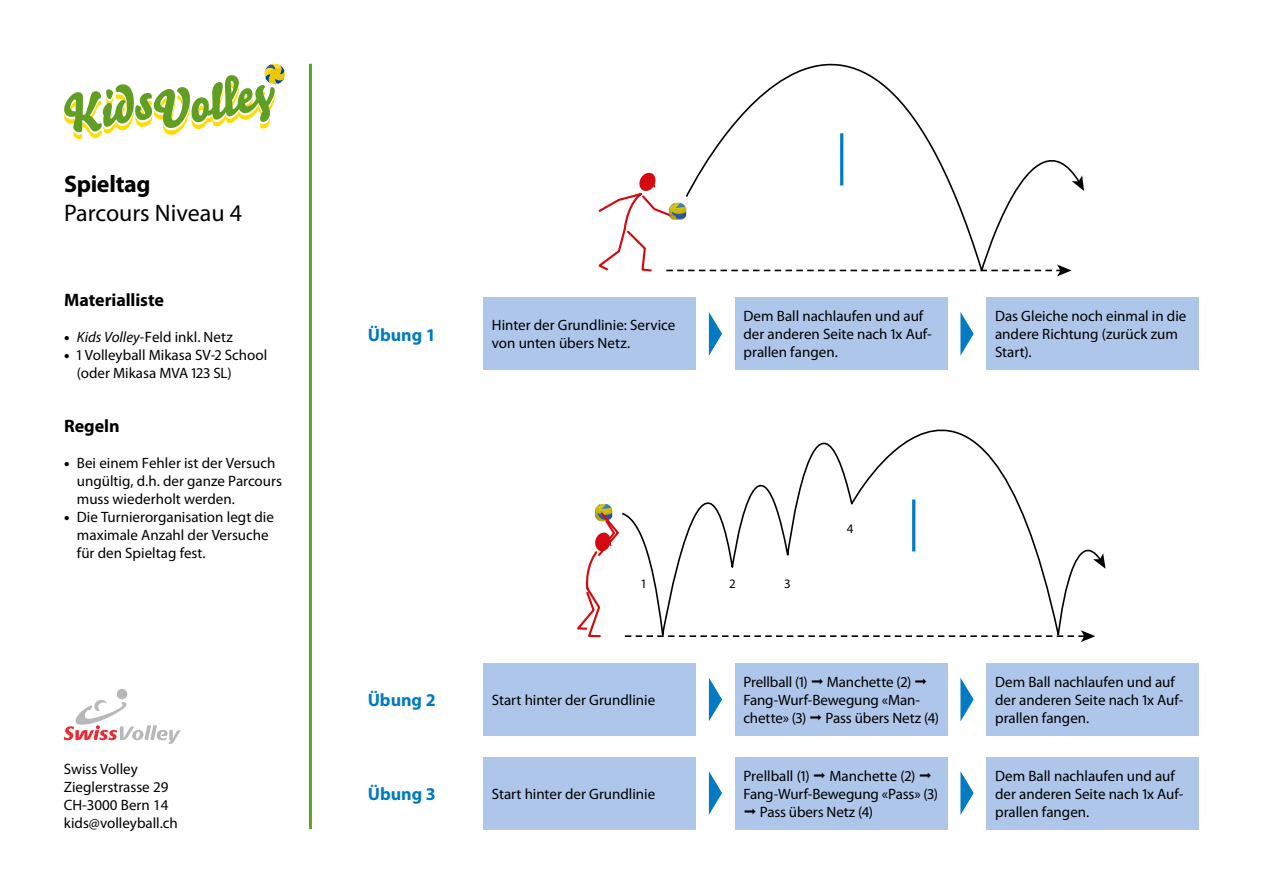
<style>
.page{position:relative;width:1263px;height:893px;background:#fff}
.page>*{position:absolute;margin:0;border:0;box-sizing:border-box;transform-origin:0 0}
.t1{font:24px "Myriad Pro";color:#000}
.t2{font:700 24px "Myriad Pro";letter-spacing:-.015em;color:#000}
.t3{font:700 18px "Myriad Pro";letter-spacing:-.005em;color:#000}
.t4{font:700 18px "Myriad Pro";letter-spacing:-.005em;color:#007ac2}
.t5{font:15px/18px "Myriad Pro";color:#000}
.t6{font:12.9px "Myriad Pro";color:#000}
.s1{font-weight:900}
.s2{font-style:italic}
</style>
<div class="page">
<div style="left:117px;top:689px;width:10px;height:10px;background:#b7b8b9;border-radius:50%"></div>
<svg style="left:64px;top:699px;width:117px;height:45px"></svg>
<svg style="left:64px;top:64px;width:221px;height:75px"></svg>
<svg style="left:699px;top:64px;width:374px;height:108px"></svg>
<svg style="left:598px;top:172px;width:486px;height:104px"></svg>
<svg style="left:697px;top:429px;width:325px;height:81px"></svg>
<hr style="left:912px;top:499px;width:3px;height:52px;background:#007ac2">
<img style="left:595px;top:504px;width:17px;height:6px">
<svg style="left:577px;top:510px;width:528px;height:132px"></svg>
<div style="left:483px;top:298px;width:213px;height:72px;background:#adc6e9"></div>
<div style="left:735px;top:298px;width:212px;height:72px;background:#adc6e9"></div>
<div style="left:986px;top:298px;width:213px;height:72px;background:#adc6e9"></div>
<svg style="left:709px;top:312px;width:13px;height:44px"></svg>
<svg style="left:960px;top:312px;width:14px;height:44px"></svg>
<div style="left:483px;top:757px;width:213px;height:72px;background:#adc6e9"></div>
<div style="left:735px;top:757px;width:212px;height:72px;background:#adc6e9"></div>
<div style="left:986px;top:757px;width:213px;height:72px;background:#adc6e9"></div>
<svg style="left:709px;top:771px;width:13px;height:44px"></svg>
<svg style="left:960px;top:771px;width:14px;height:44px"></svg>
<div style="left:483px;top:663px;width:213px;height:73px;background:#adc6e9"></div>
<div style="left:735px;top:663px;width:212px;height:73px;background:#adc6e9"></div>
<div style="left:986px;top:663px;width:213px;height:73px;background:#adc6e9"></div>
<svg style="left:709px;top:678px;width:13px;height:43px"></svg>
<svg style="left:960px;top:678px;width:14px;height:43px"></svg>
<hr style="left:309px;top:64px;width:3px;height:765px;background:#609f24">
<h1 class="t2" style="left:64px;top:169px;width:88px">Spieltag</h1>
<h1 class="t1" style="left:64px;top:198px;width:179px">Parcours Niveau 4</h1>
<p class="t3" style="left:64px;top:288px;width:101px">Materialliste</p>
<p class="t5" style="left:64px;top:328px;width:170px"><span class="s1">•</span> <span class="s2">Kids Volley</span>-Feld inkl. Netz</p>
<p class="t5" style="left:77px;top:346px;width:192px;text-indent:-13px"><span class="s1">•</span> 1 Volleyball Mikasa SV-2 School (oder Mikasa MVA 123 SL)</p>
<p class="t3" style="left:64px;top:414px;width:57px">Regeln</p>
<p class="t5" style="left:77px;top:454px;width:207px;text-indent:-13px"><span class="s1">•</span> Bei einem Fehler ist der Versuch ungültig, d.h. der ganze Parcours muss wiederholt werden.</p>
<p class="t5" style="left:77px;top:508px;width:199px;text-indent:-13px"><span class="s1">•</span> Die Turnierorganisation legt die maximale Anzahl der Versuche für den Spieltag fest.</p>
<p class="t5" style="left:64px;top:760px;width:116px">Swiss Volley<br>Zieglerstrasse 29<br>CH-3000 Bern 14 kids@volleyball.ch</p>
<p class="t4" style="left:368px;top:323px;width:69px">Übung 1</p>
<p class="t5" style="left:492px;top:316px;width:185px">Hinter der Grundlinie: Service von unten übers Netz.</p>
<p class="t5" style="left:743px;top:307px;width:190px">Dem Ball nachlaufen und auf der anderen Seite nach 1x Auf&shy;prallen fangen.</p>
<p class="t5" style="left:995px;top:307px;width:193px">Das Gleiche noch einmal in die andere Richtung (zurück zum<br>Start).</p>
<p class="t4" style="left:368px;top:688px;width:69px">Übung 2</p>
<p class="t4" style="left:368px;top:782px;width:69px">Übung 3</p>
<p class="t6" style="left:640px;top:576px;width:8px">1</p>
<p class="t6" style="left:729px;top:576px;width:8px">2</p>
<p class="t6" style="left:784px;top:576px;width:8px">3</p>
<p class="t6" style="left:847px;top:520px;width:8px">4</p>
<p class="t5" style="left:492px;top:691px;width:165px">Start hinter der Grundlinie</p>
<p class="t5" style="left:492px;top:784px;width:165px">Start hinter der Grundlinie</p>
<p class="t5" style="left:743px;top:673px;width:178px;text-indent:83px">Manchette (2)<br>Fang-Wurf-Bewegung «Man&shy;chette» (3)</p>
<p class="t5" style="left:743px;top:673px;width:66px">Prellball (1)</p>
<p class="t5" style="left:825px;top:709px;width:115px">Pass übers Netz (4)</p>
<p class="t5" style="left:743px;top:767px;width:68px">Prellball (1)</p>
<p class="t5" style="left:829px;top:767px;width:88px">Manchette (2)</p>
<p class="t5" style="left:743px;top:785px;width:196px">Fang-Wurf-Bewegung «Pass» (3)</p>
<p class="t5" style="left:760px;top:803px;width:115px">Pass übers Netz (4)</p>
<p class="t5" style="left:995px;top:673px;width:190px">Dem Ball nachlaufen und auf der anderen Seite nach 1x Auf&shy;prallen fangen.</p>
<p class="t5" style="left:995px;top:766px;width:190px">Dem Ball nachlaufen und auf der anderen Seite nach 1x Auf&shy;prallen fangen.</p>
</div>
